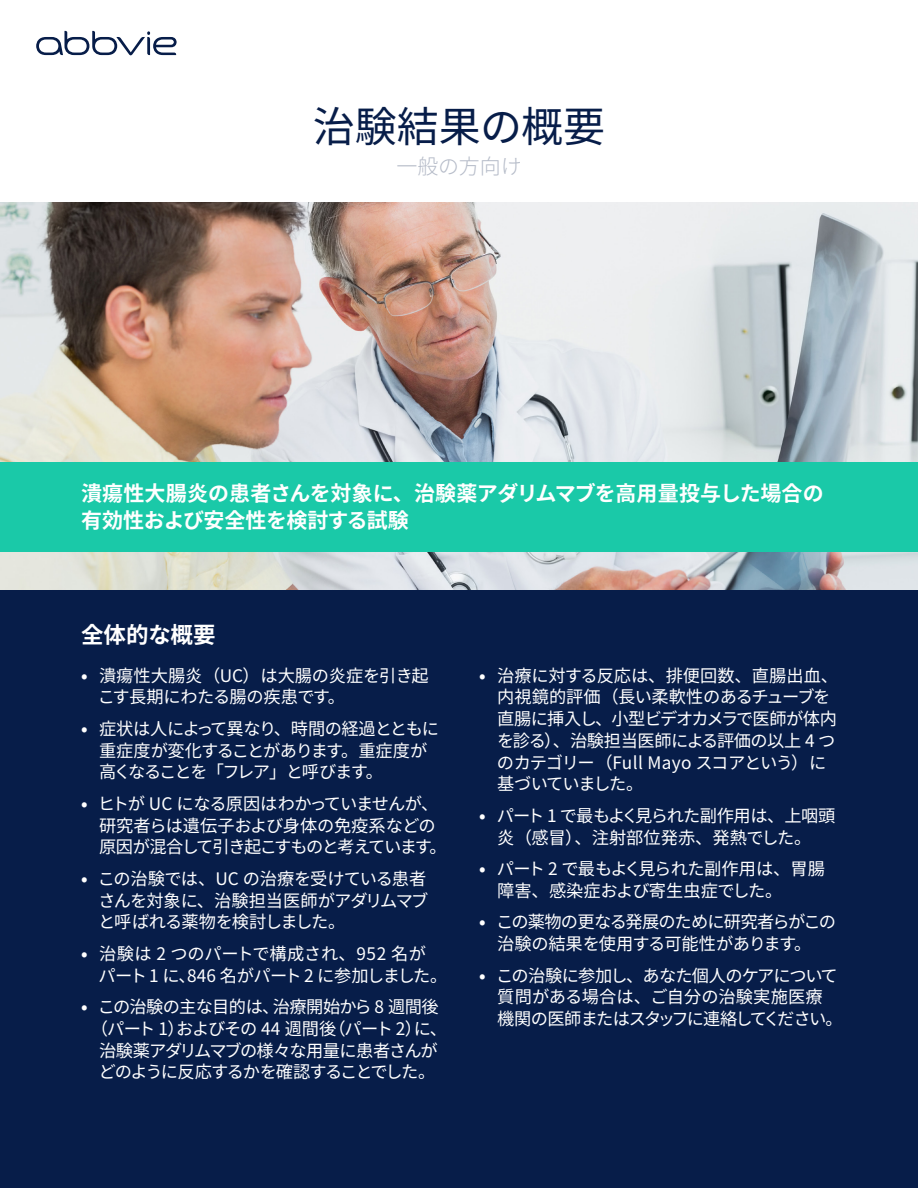
<style>
.page{position:relative;width:918px;height:1188px;background:#fff}
.page>*{position:absolute;margin:0;border:0;box-sizing:border-box;transform-origin:0 0}
.t1{font:42px "Noto Sans CJ Kjp";color:#071d49}
.Overall_Summary{font:700 22.5px "Noto Sans CJ Kjp";color:#fff}
.Cover_Intro{font:700 21px/27px "Noto Sans CJ Kjp";letter-spacing:-.005em;color:#fff}
.t2{font:300 21px "Noto Sans CJ Kjp";letter-spacing:-.005em;color:#b5bbc8}
.t3{font:17.25px/21.8px "Noto Sans CJ Kjp";letter-spacing:-.04em;color:#fff}
.t4{font:17.25px/21.8px "Noto Sans CJ Kjp";letter-spacing:-.065em;color:#fff}
.t5{font:17.25px/21.8px "Noto Sans CJ Kjp";letter-spacing:-.02em;color:#fff}
.t6{font:17.25px/21.8px "Noto Sans CJ Kjp";letter-spacing:-.015em;color:#fff}
.s1{font-weight:700}
</style>
<div class="page">
<div style="left:0;top:590px;width:918px;height:598px;background:#071d49"></div>
<img style="left:0;top:202px;width:918px;height:388px">
<div style="left:0;top:462px;width:918px;height:90px;background:#1ac9a8"></div>
<svg style="left:36px;top:31px;width:141px;height:24px"></svg>
<h1 class="t1" style="left:313px;top:103px;width:294px">治験結果の概要</h1>
<p class="t2" style="left:397px;top:154px;width:127px">一般の方向け</p>
<p class="Cover_Intro" style="left:81px;top:480px;width:744px">潰瘍性大腸炎の患者さんを対象に、治験薬アダリムマブを高用量投与した場合の有効性および安全性を検討する試験</p>
<p class="Overall_Summary" style="left:81px;top:623px;width:136px">全体的な概要</p>
<p class="t6" style="left:98px;top:665px;width:333px;text-indent:-17px"><span class="s1">•</span> 潰瘍性大腸炎（UC）は大腸の炎症を引き起こす長期にわたる腸の疾患です。</p>
<p class="t4" style="left:99px;top:718px;width:341px;text-indent:-18px"><span class="s1">•</span> 症状は人によって異なり、時間の経過とともに重症度が変化することがあります。重症度が高くなることを「フレア」と呼びます。</p>
<p class="t3" style="left:99px;top:793px;width:349px;text-indent:-18px"><span class="s1">•</span> ヒトが UC になる原因はわかっていませんが、研究者らは遺伝子および身体の免疫系などの原因が混合して引き起こすものと考えています。</p>
<p class="t3" style="left:98px;top:868px;width:332px;text-align:justify;text-indent:-17px"><span class="s1">•</span> この治験では、UC の治療を受けている患者さんを対象に、治験担当医師がアダリムマブと呼ばれる薬物を検討しました。</p>
<p class="t5" style="left:98px;top:943px;width:351px;text-indent:-17px"><span class="s1">•</span> 治験は 2 つのパートで構成され、952 名がパート 1 に、846 名がパート 2 に参加しました。</p>
<p class="t3" style="left:81px;top:996px;width:368px;text-align:center"><span class="s1">•</span> この治験の主な目的は、治療開始から 8 週間後（パート 1）およびその 44 週間後（パート 2）に、治験薬アダリムマブの様々な用量に患者さんが<br>どのように反応するかを確認することでした。</p>
<p class="t3" style="left:497px;top:665px;width:343px;text-indent:-18px"><span class="s1">•</span> 治療に対する反応は、排便回数、直腸出血、内視鏡的評価（長い柔軟性のあるチューブを直腸に挿入し、小型ビデオカメラで医師が体内を診る）、治験担当医師による評価の以上 4 つのカテゴリー（Full Mayo スコアという）に基づいていました。</p>
<p class="t3" style="left:479px;top:805px;width:358px;text-align:center"><span class="s1">•</span> パート 1 で最もよく見られた副作用は、上咽頭炎（感冒）、注射部位発赤、発熱でした。</p>
<p class="t3" style="left:497px;top:858px;width:329px;text-indent:-18px"><span class="s1">•</span> パート 2 で最もよく見られた副作用は、胃腸障害、感染症および寄生虫症でした。</p>
<p class="t3" style="left:479px;top:912px;width:358px;text-align:center"><span class="s1">•</span> この薬物の更なる発展のために研究者らがこの治験の結果を使用する可能性があります。</p>
<p class="t3" style="left:497px;top:965px;width:347px;text-indent:-18px"><span class="s1">•</span> この治験に参加し、あなた個人のケアについて質問がある場合は、ご自分の治験実施医療機関の医師またはスタッフに連絡してください。</p>
</div>
